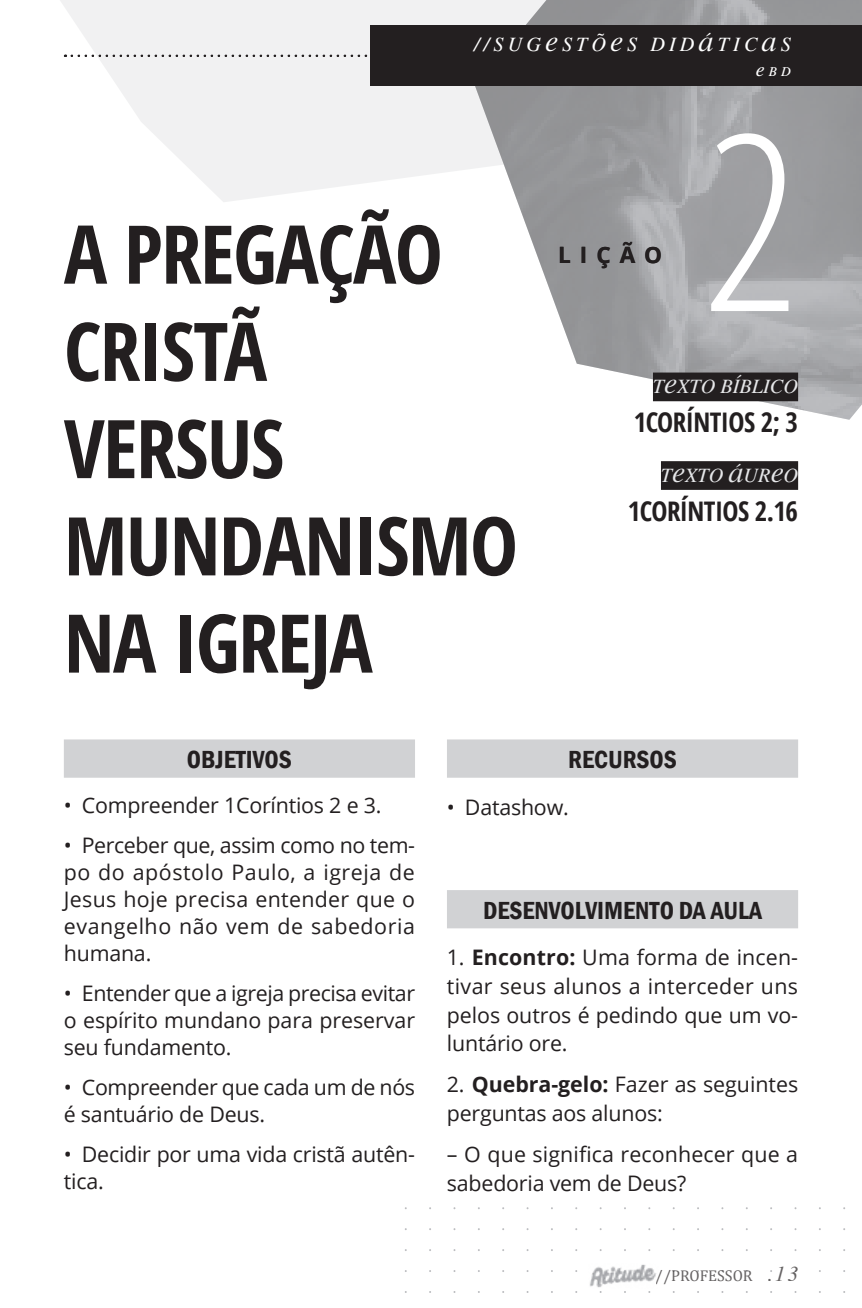
<style>
.page{position:relative;width:862px;height:1308px;background:#fff}
.page>*{position:absolute;margin:0;border:0;box-sizing:border-box;transform-origin:0 0}
.t1{font:300 condensed 270px "Myriad Pro";color:#fff}
.Titulo{font:700 condensed 81px/97.2px "Open Sans";letter-spacing:-.02em;color:#231f20}
.t2{font:700 condensed 27px "Open Sans";letter-spacing:-.02em;color:#231f20}
.sub_com_tarja{font:600 condensed 25.43px "Franklin Gothic";color:#231f20}
.t3{font:700 22.5px "Open Sans";letter-spacing:.4em;color:#231f20}
.ITEM{font:21.38px/27px "Open Sans";letter-spacing:-.01em;color:#231f20;text-align:justify}
.Texto{font:21.38px/28.6px "Open Sans";letter-spacing:.005em;color:#231f20}
.t4{font:italic 20.25px/24.3px "MEAN26";letter-spacing:.2em;color:#fff;text-align:right}
.texto_biblico_-__aur{font:italic 20.25px "MEAN26";color:#e6e7e9}
.t5{font:15.75px "Cambria";color:#231f20}
.s1{font-weight:700}
.s2{font-family:"MEAN26";font-style:italic;font-size:21.38px}
</style>
<div class="page">
<svg style="left:60px;top:0;width:415px;height:202px;fill:#f1f1f2"></svg>
<img style="left:475px;top:0;width:386px;height:420px">
<div style="left:369px;top:26px;width:492px;height:60px;background:#231f20"></div>
<svg style="left:72px;top:55px;width:298px;height:2px"></svg>
<div style="left:652px;top:372px;width:145px;height:29px;background:#231f20"></div>
<div style="left:660px;top:461px;width:137px;height:29px;background:#231f20"></div>
<img style="left:590px;top:1264px;width:66px;height:24px">
<div style="left:64px;top:739px;width:351px;height:38px;background:#d1d2d4"></div>
<div style="left:446px;top:739px;width:351px;height:38px;background:#d1d2d4"></div>
<div style="left:446px;top:890px;width:351px;height:38px;background:#d1d2d4"></div>
<p class="t4" style="left:474px;top:32px;width:318px">//SUGESTÕES DIDÁTICAS ebd</p>
<p class="Titulo" style="left:64px;top:204px;width:380px">A PREGAÇÃO<br>CRISTÃ</p>
<p class="Titulo" style="left:64px;top:398px;width:222px">VERSUS</p>
<p class="Titulo" style="left:64px;top:495px;width:455px">MUNDANISMO<br>NA IGREJA</p>
<p class="t3" style="left:558px;top:239px;width:105px">LIÇÃO</p>
<p class="t1" style="left:700px;top:78px;width:99px">2</p>
<p class="texto_biblico_-__aur" style="left:652px;top:374px;width:147px">TEXTO BÍBLICO</p>
<p class="t2" style="left:633px;top:404px;width:166px">1CORÍNTIOS 2; 3</p>
<p class="texto_biblico_-__aur" style="left:660px;top:462px;width:139px">TEXTO ÁUREO</p>
<p class="t2" style="left:627px;top:492px;width:172px">1CORÍNTIOS 2.16</p>
<p class="sub_com_tarja" style="left:187px;top:742px;width:106px">OBJETIVOS</p>
<p class="ITEM" style="left:64px;top:791px;width:319px">• Compreender 1Coríntios 2 e 3.</p>
<p class="ITEM" style="left:64px;top:831px;width:352px">• Perceber que, assim como no tem&shy;po do apóstolo Paulo, a igreja de Jesus hoje precisa entender que o evangelho não vem de sabedoria humana.</p>
<p class="ITEM" style="left:64px;top:979px;width:352px">• Entender que a igreja precisa evitar o espírito mundano para preservar seu fundamento.</p>
<p class="ITEM" style="left:64px;top:1072px;width:352px">• Compreender que cada um de nós é santuário de Deus.</p>
<p class="ITEM" style="left:64px;top:1139px;width:352px">• Decidir por uma vida cristã autên&shy;tica.</p>
<p class="sub_com_tarja" style="left:567px;top:742px;width:110px">RECURSOS</p>
<p class="ITEM" style="left:446px;top:793px;width:123px">• Datashow.</p>
<p class="sub_com_tarja" style="left:483px;top:893px;width:280px">DESENVOLVIMENTO DA AULA</p>
<p class="ITEM" style="left:446px;top:943px;width:352px;line-height:28.6px">1. <span class="s1">Encontro:</span> Uma forma de incen&shy;tivar seus alunos a interceder uns pelos outros é pedindo que um vo&shy;luntário ore.</p>
<p class="ITEM" style="left:446px;top:1069px;width:352px;line-height:28.6px">2. <span class="s1">Quebra-gelo:</span> Fazer as seguintes perguntas aos alunos:</p>
<p class="Texto" style="left:446px;top:1139px;width:352px">– O que significa reconhecer que a sabedoria vem de Deus?</p>
<p class="t5" style="left:655px;top:1266px;width:144px">//PROFESSOR <span class="s2">.13</span></p>
</div>
